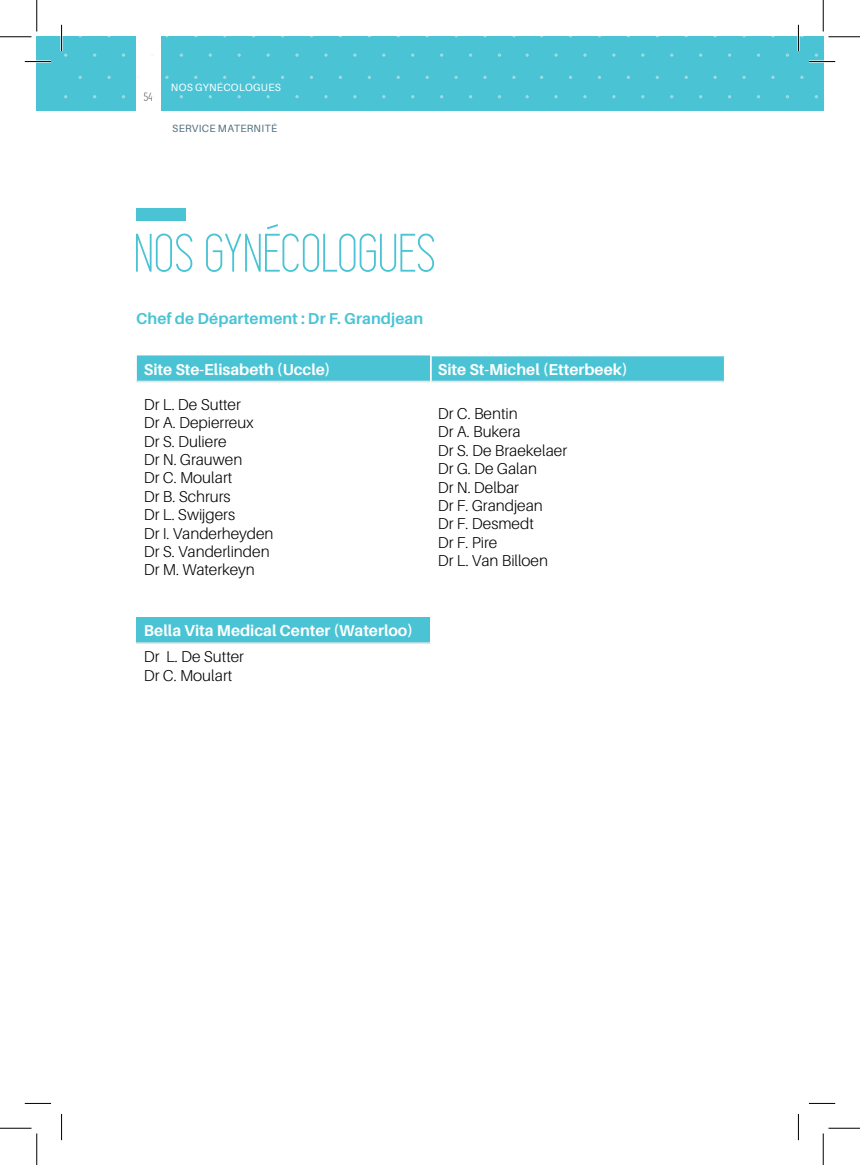
<style>
.page{position:relative;width:860px;height:1165px;background:#fff}
.page>*{position:absolute;margin:0;border:0;box-sizing:border-box;transform-origin:0 0}
.BODY{font:56px "Simplifica";letter-spacing:.005em;color:#4ac4d5}
.t1{font:300 15.75px "Aileron";color:#000}
.t2{font:700 15.75px "Aileron";color:#fff}
.BODY-2{font:700 15.75px "Aileron";letter-spacing:.005em;color:#4ac4d5}
.t3{font:12.25px "Simplifica";color:#231f20}
.t4{font:10.5px "Aileron";letter-spacing:.025em;color:#4d6d7e}
.t5{font:10.5px "Aileron";letter-spacing:.025em;color:#fff}
</style>
<div class="page">
<div style="left:37px;top:37px;width:99px;height:74px;background:#4ac4d5"></div>
<div style="left:161px;top:37px;width:637px;height:74px;background:#4ac4d5"></div>
<div style="left:798px;top:37px;width:25px;height:74px;background:#4ac4d5"></div>
<svg style="left:122px;top:53px;width:3px;height:4px"></svg>
<svg style="left:266px;top:53px;width:4px;height:4px"></svg>
<svg style="left:295px;top:53px;width:4px;height:4px"></svg>
<svg style="left:324px;top:53px;width:4px;height:4px"></svg>
<svg style="left:498px;top:53px;width:3px;height:4px"></svg>
<svg style="left:525px;top:53px;width:4px;height:4px"></svg>
<svg style="left:554px;top:53px;width:4px;height:4px"></svg>
<svg style="left:757px;top:53px;width:3px;height:4px"></svg>
<div style="left:136px;top:208px;width:50px;height:13px;background:#4ac4d5"></div>
<svg style="left:137px;top:355px;width:587px;height:26px;background:#4ec5d5"></svg>
<hr style="left:136px;top:381px;width:294px;height:1px;background:#e6e6e6">
<hr style="left:432px;top:381px;width:292px;height:1px;background:#e6e6e6">
<hr style="left:430px;top:355px;width:295px;height:1px;background:#fff">
<hr style="left:430px;top:356px;width:2px;height:26px;background:#fff">
<div style="left:137px;top:617px;width:294px;height:26px;background:#4ac4d5"></div>
<hr style="left:136px;top:642px;width:294px;height:2px;background:#e6e6e6">
<hr style="left:430px;top:617px;width:2px;height:26px;background:#fff">
<hr style="left:25px;top:60px;width:26px;height:3px;background:#fff">
<hr style="left:809px;top:60px;width:26px;height:3px;background:#fff">
<hr style="left:60px;top:25px;width:3px;height:26px;background:#fff">
<hr style="left:797px;top:25px;width:2px;height:26px;background:#fff">
<svg style="left:25px;top:61px;width:26px;height:1px"></svg>
<svg style="left:809px;top:53px;width:26px;height:9px"></svg>
<svg style="left:25px;top:1103px;width:26px;height:1px"></svg>
<svg style="left:809px;top:1103px;width:26px;height:1px"></svg>
<svg style="left:61px;top:25px;width:6px;height:32px"></svg>
<svg style="left:61px;top:1114px;width:1px;height:26px"></svg>
<svg style="left:798px;top:25px;width:5px;height:26px"></svg>
<svg style="left:798px;top:1114px;width:1px;height:26px"></svg>
<hr style="left:0;top:36px;width:32px;height:1px;background:#000">
<hr style="left:828px;top:36px;width:32px;height:1px;background:#000">
<hr style="left:0;top:1128px;width:32px;height:1px;background:#000">
<hr style="left:828px;top:1128px;width:32px;height:1px;background:#000">
<hr style="left:36px;top:0;width:1px;height:32px;background:#000">
<hr style="left:36px;top:1133px;width:1px;height:32px;background:#000">
<hr style="left:823px;top:0;width:1px;height:32px;background:#000">
<hr style="left:823px;top:1133px;width:1px;height:32px;background:#000">
<p class="t3" style="left:144px;top:91px;width:10px">54</p>
<p class="t5" style="left:171px;top:82px;width:112px">NOS GYNÉCOLOGUES</p>
<p class="t4" style="left:172px;top:123px;width:107px">SERVICE MATERNITÉ</p>
<p class="BODY" style="left:136px;top:224px;width:303px">NOS GYNÉCOLOGUES</p>
<p class="BODY-2" style="left:136px;top:310px;width:289px">Chef de Département : Dr F. Grandjean</p>
<p class="t2" style="left:144px;top:360px;width:188px">Site Ste-Elisabeth (Uccle)</p>
<p class="t2" style="left:438px;top:360px;width:191px">Site St-Michel (Etterbeek)</p>
<p class="t1" style="left:144px;top:396px;width:98px">Dr L. De Sutter</p>
<p class="t1" style="left:144px;top:414px;width:111px">Dr A. Depierreux</p>
<p class="t1" style="left:144px;top:433px;width:84px">Dr S. Duliere</p>
<p class="t1" style="left:144px;top:451px;width:100px">Dr N. Grauwen</p>
<p class="t1" style="left:144px;top:469px;width:90px">Dr C. Moulart</p>
<p class="t1" style="left:144px;top:488px;width:88px">Dr B. Schrurs</p>
<p class="t1" style="left:144px;top:506px;width:93px">Dr L. Swijgers</p>
<p class="t1" style="left:144px;top:524px;width:131px">Dr I. Vanderheyden</p>
<p class="t1" style="left:144px;top:543px;width:127px">Dr S. Vanderlinden</p>
<p class="t1" style="left:144px;top:561px;width:113px">Dr M. Waterkeyn</p>
<p class="t1" style="left:438px;top:405px;width:81px">Dr C. Bentin</p>
<p class="t1" style="left:438px;top:423px;width:84px">Dr A. Bukera</p>
<p class="t1" style="left:438px;top:442px;width:131px">Dr S. De Braekelaer</p>
<p class="t1" style="left:438px;top:460px;width:101px">Dr G. De Galan</p>
<p class="t1" style="left:438px;top:478px;width:83px">Dr N. Delbar</p>
<p class="t1" style="left:438px;top:497px;width:107px">Dr F. Grandjean</p>
<p class="t1" style="left:438px;top:515px;width:97px">Dr F. Desmedt</p>
<p class="t1" style="left:438px;top:534px;width:61px">Dr F. Pire</p>
<p class="t1" style="left:438px;top:552px;width:112px">Dr L. Van Billoen</p>
<p class="t2" style="left:144px;top:622px;width:271px">Bella Vita Medical Center (Waterloo)</p>
<p class="t1" style="left:144px;top:648px;width:102px">Dr L. De Sutter</p>
<p class="t1" style="left:144px;top:667px;width:90px">Dr C. Moulart</p>
</div>
